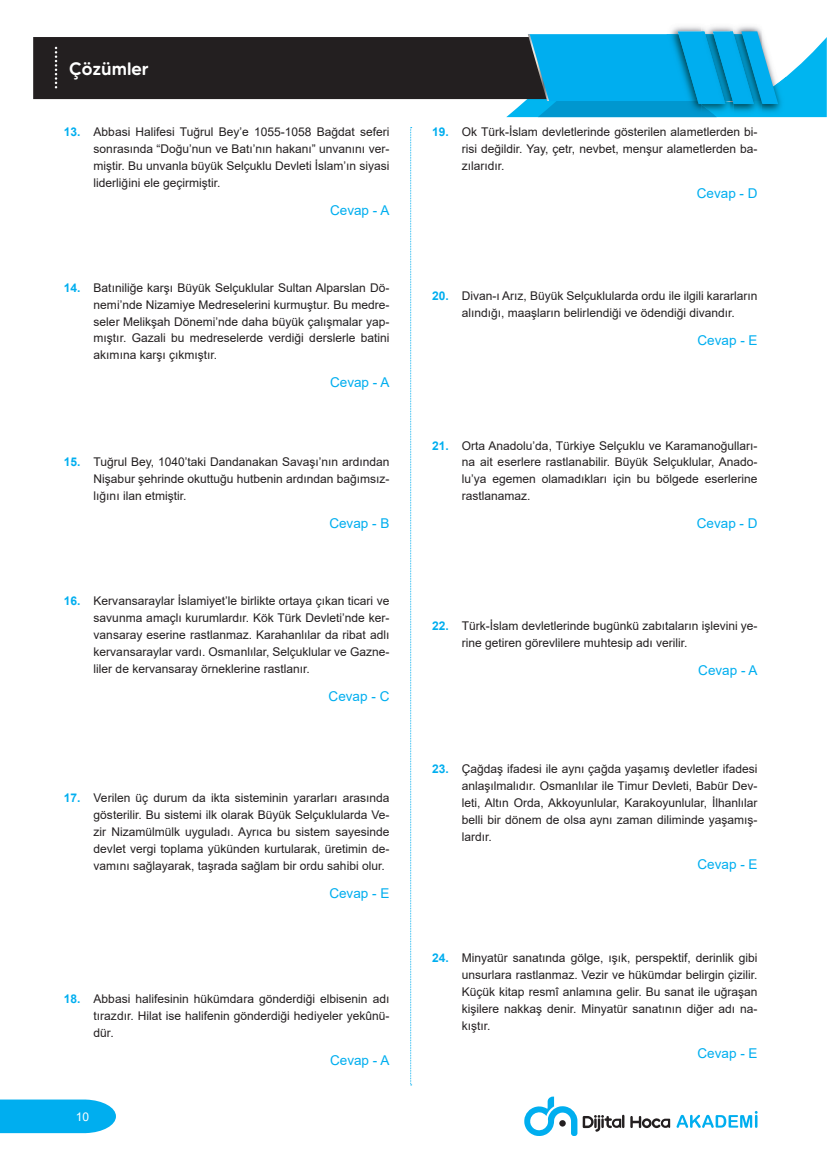
<style>
.page{position:relative;width:830px;height:1170px;background:#fff}
.page>*{position:absolute;margin:0;border:0;box-sizing:border-box;transform-origin:0 0}
.t1{font:500 18px "MADE Tommy Soft";color:#fff}
.CEVAP{font:13.5px "Arial";color:#00aeef}
.t2{font:12px/17px "Arial";color:#231f20;text-align:justify}
.t3{font:12px "Arial";color:#fff}
.s1{font-weight:700;color:#00aeef}
</style>
<div class="page">
<svg style="left:0;top:1099px;width:116px;height:33px;background:#11b3f0"></svg>
<svg style="left:676px;top:1111px;width:81px;height:16px"></svg>
<svg style="left:630px;top:1116px;width:39px;height:12px"></svg>
<svg style="left:524px;top:1096px;width:100px;height:39px"></svg>
<svg style="left:410px;top:127px;width:1px;height:958px"></svg>
<div style="left:33px;top:37px;width:473px;height:62px;background:#231f20"></div>
<svg style="left:506px;top:26px;width:320px;height:91px;background:#2babda"></svg>
<svg style="left:55px;top:47px;width:2px;height:41px"></svg>
<h1 class="t1" style="left:69px;top:57px;width:81px">Çözümler</h1>
<p class="t2" style="left:94px;top:124px;width:297px;text-indent:-30px"><span class="s1">13.</span> Abbasi Halifesi Tuğrul Bey’e 1055-1058 Bağdat seferi sonrasında “Doğu’nun ve Batı’nın hakanı” unvanını ver&shy;miştir. Bu unvanla büyük Selçuklu Devleti İslam’ın siyasi liderliğini ele geçirmiştir.</p>
<p class="CEVAP" style="left:330px;top:201px;width:61px">Cevap - A</p>
<p class="t2" style="left:94px;top:279px;width:297px;text-indent:-30px"><span class="s1">14.</span> Batıniliğe karşı Büyük Selçuklular Sultan Alparslan Dö&shy;nemi’nde Nizamiye Medreselerini kurmuştur. Bu medre&shy;seler Melikşah Dönemi’nde daha büyük çalışmalar yap&shy;mıştır. Gazali bu medreselerde verdiği derslerle batini akımına karşı çıkmıştır.</p>
<p class="CEVAP" style="left:330px;top:373px;width:61px">Cevap - A</p>
<p class="t2" style="left:94px;top:453px;width:297px;text-indent:-30px"><span class="s1">15.</span> Tuğrul Bey, 1040’taki Dandanakan Savaşı’nın ardından Nişabur şehrinde okuttuğu hutbenin ardından bağımsız&shy;lığını ilan etmiştir.</p>
<p class="CEVAP" style="left:329px;top:514px;width:62px">Cevap - B</p>
<p class="t2" style="left:94px;top:592px;width:297px;text-indent:-30px"><span class="s1">16.</span> Kervansaraylar İslamiyet’le birlikte ortaya çıkan ticari ve savunma amaçlı kurumlardır. Kök Türk Devleti’nde ker&shy;vansaray eserine rastlanmaz. Karahanlılar da ribat adlı kervansaraylar vardı. Osmanlılar, Selçuklular ve Gazne&shy;liler de kervansaray örneklerine rastlanır.</p>
<p class="CEVAP" style="left:328px;top:686px;width:62px">Cevap - C</p>
<p class="t2" style="left:94px;top:789px;width:297px;text-indent:-30px"><span class="s1">17.</span> Verilen üç durum da ikta sisteminin yararları arasında gösterilir. Bu sistemi ilk olarak Büyük Selçuklularda Ve&shy;zir Nizamülmülk uyguladı. Ayrıca bu sistem sayesinde devlet vergi toplama yükünden kurtularak, üretimin de&shy;vamını sağlayarak, taşrada sağlam bir ordu sahibi olur.</p>
<p class="CEVAP" style="left:329px;top:884px;width:62px">Cevap - E</p>
<p class="t2" style="left:94px;top:989px;width:297px;text-indent:-30px"><span class="s1">18.</span> Abbasi halifesinin hükümdara gönderdiği elbisenin adı tırazdır. Hilat ise halifenin gönderdiği hediyeler yekûnü&shy;dür.</p>
<p class="CEVAP" style="left:330px;top:1050px;width:61px">Cevap - A</p>
<p class="t3" style="left:76px;top:1108px;width:15px">10</p>
<p class="t2" style="left:461px;top:124px;width:297px;text-indent:-30px"><span class="s1">19.</span> Ok Türk-İslam devletlerinde gösterilen alametlerden bi&shy;risi değildir. Yay, çetr, nevbet, menşur alametlerden ba&shy;zılarıdır.</p>
<p class="CEVAP" style="left:696px;top:184px;width:62px">Cevap - D</p>
<p class="t2" style="left:432px;top:287px;width:327px;text-align:center"><span class="s1">20.</span> Divan-ı Arız, Büyük Selçuklularda ordu ile ilgili kararların alındığı, maaşların belirlendiği ve ödendiği divandır.</p>
<p class="CEVAP" style="left:697px;top:331px;width:62px">Cevap - E</p>
<p class="t2" style="left:461px;top:436px;width:297px;text-indent:-30px"><span class="s1">21.</span> Orta Anadolu’da, Türkiye Selçuklu ve Karamanoğulları&shy;na ait eserlere rastlanabilir. Büyük Selçuklular, Anado&shy;lu’ya egemen olamadıkları için bu bölgede eserlerine rastlanamaz.</p>
<p class="CEVAP" style="left:696px;top:514px;width:62px">Cevap - D</p>
<p class="t2" style="left:461px;top:617px;width:297px;text-indent:-30px"><span class="s1">22.</span> Türk-İslam devletlerinde bugünkü zabıtaların işlevini ye&shy;rine getiren görevlilere muhtesip adı verilir.</p>
<p class="CEVAP" style="left:698px;top:661px;width:61px">Cevap - A</p>
<p class="t2" style="left:461px;top:759px;width:297px;text-indent:-30px"><span class="s1">23.</span> Çağdaş ifadesi ile aynı çağda yaşamış devletler ifadesi anlaşılmalıdır. Osmanlılar ile Timur Devleti, Babür Dev&shy;leti, Altın Orda, Akkoyunlular, Karakoyunlular, İlhanlılar belli bir dönem de olsa aynı zaman diliminde yaşamış&shy;lardır.</p>
<p class="CEVAP" style="left:697px;top:854px;width:62px">Cevap - E</p>
<p class="t2" style="left:461px;top:949px;width:297px;text-indent:-30px"><span class="s1">24.</span> Minyatür sanatında gölge, ışık, perspektif, derinlik gibi unsurlara rastlanmaz. Vezir ve hükümdar belirgin çizilir.<br>Küçük kitap resmî anlamına gelir. Bu sanat ile uğraşan kişilere nakkaş denir. Minyatür sanatının diğer adı na&shy;kıştır.</p>
<p class="CEVAP" style="left:697px;top:1043px;width:62px">Cevap - E</p>
</div>
